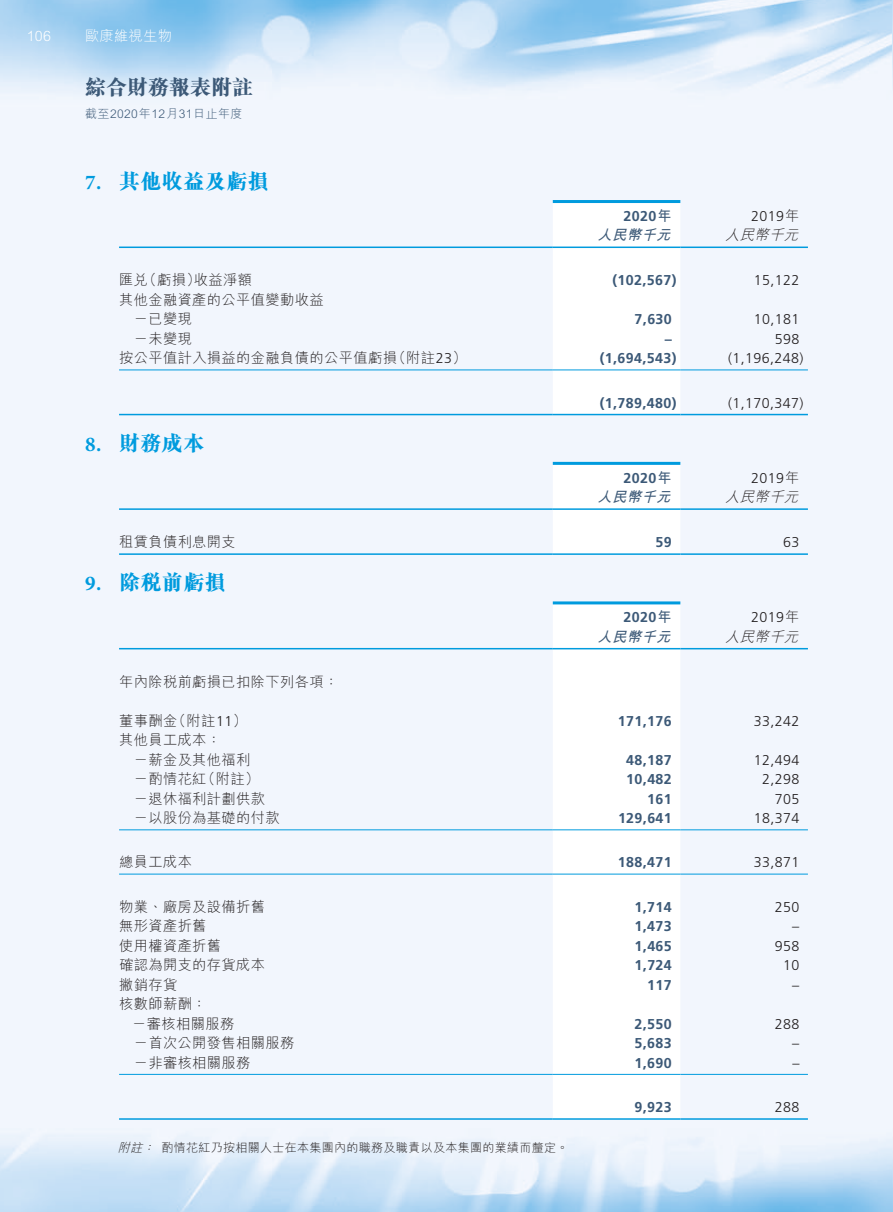
<style>
.page{position:relative;width:893px;height:1212px;background:#fff}
.page>*{position:absolute;margin:0;border:0;box-sizing:border-box;transform-origin:0 0}
.t1{font:800 21px "M Sung HK";letter-spacing:.02em;color:#009bde}
.t2{font:800 21px "M Sung HK";color:#3c5977}
.t3{font:300 14.25px/19.5px "M Hei HK";letter-spacing:.03em;color:#231f20}
.t4{font:700 14.25px "Frutiger LT Std";letter-spacing:.03em;color:#3c5977}
.t5{font:300 14.25px "Frutiger LT Std";letter-spacing:.03em;color:#231f20}
.t6{font:italic 700 14.25px "M Hei HK";color:#3c5977}
.t7{font:italic 300 14.25px "M Hei HK";color:#231f20}
.t8{font:300 14.25px "M Hei HK";letter-spacing:.02em;color:#fff}
.t9{font:300 12px "M Hei HK";letter-spacing:.03em;color:#231f20}
.t10{font:300 12px "M Hei HK";letter-spacing:.03em;color:#3c5977}
.s1{font-family:"Minion Pro";font-weight:700}
.s2{font-family:"M Hei HK"}
.s3{font-family:"Frutiger LT Std"}
.s4{font-style:italic}
</style>
<div class="page">
<img style="left:0;top:0;width:892px;height:1212px">
<hr style="left:892px;top:0;width:1px;height:1212px;background:#f2f6fd">
<svg style="left:553px;top:203px;width:127px;height:211px"></svg>
<hr style="left:553px;top:200px;width:127px;height:3px;background:#009bde">
<hr style="left:119px;top:247px;width:434px;height:1px;background:#009bde">
<hr style="left:553px;top:247px;width:127px;height:1px;background:#009bde">
<hr style="left:680px;top:247px;width:128px;height:1px;background:#009bde">
<hr style="left:119px;top:369px;width:434px;height:1px;background:#009bde">
<hr style="left:553px;top:369px;width:127px;height:1px;background:#009bde">
<hr style="left:680px;top:369px;width:128px;height:1px;background:#009bde">
<hr style="left:119px;top:414px;width:434px;height:1px;background:#009bde">
<hr style="left:553px;top:414px;width:127px;height:1px;background:#009bde">
<hr style="left:680px;top:414px;width:128px;height:1px;background:#009bde">
<svg style="left:553px;top:465px;width:127px;height:88px"></svg>
<hr style="left:553px;top:462px;width:127px;height:3px;background:#009bde">
<hr style="left:119px;top:508px;width:434px;height:2px;background:#009bde">
<hr style="left:553px;top:508px;width:127px;height:2px;background:#009bde">
<hr style="left:680px;top:508px;width:128px;height:2px;background:#009bde">
<hr style="left:119px;top:553px;width:434px;height:2px;background:#009bde">
<hr style="left:553px;top:553px;width:127px;height:2px;background:#009bde">
<hr style="left:680px;top:553px;width:128px;height:2px;background:#009bde">
<svg style="left:553px;top:604px;width:127px;height:514px"></svg>
<hr style="left:553px;top:601px;width:127px;height:3px;background:#009bde">
<hr style="left:119px;top:648px;width:434px;height:1px;background:#009bde">
<hr style="left:553px;top:648px;width:127px;height:1px;background:#009bde">
<hr style="left:680px;top:648px;width:128px;height:1px;background:#009bde">
<hr style="left:119px;top:829px;width:434px;height:1px;background:#009bde">
<hr style="left:553px;top:829px;width:127px;height:1px;background:#009bde">
<hr style="left:680px;top:829px;width:128px;height:1px;background:#009bde">
<hr style="left:119px;top:874px;width:434px;height:1px;background:#009bde">
<hr style="left:553px;top:874px;width:127px;height:1px;background:#009bde">
<hr style="left:680px;top:874px;width:128px;height:1px;background:#009bde">
<hr style="left:119px;top:1074px;width:434px;height:1px;background:#009bde">
<hr style="left:553px;top:1074px;width:127px;height:1px;background:#009bde">
<hr style="left:680px;top:1074px;width:128px;height:1px;background:#009bde">
<hr style="left:119px;top:1118px;width:434px;height:2px;background:#009bde">
<hr style="left:553px;top:1118px;width:127px;height:2px;background:#009bde">
<hr style="left:680px;top:1118px;width:128px;height:2px;background:#009bde">
<p class="t8" style="left:27px;top:28px;width:26px">106</p>
<p class="t8" style="left:85px;top:28px;width:88px">歐康維視生物</p>
<h1 class="t2" style="left:85px;top:73px;width:169px">綜合財務報表附註</h1>
<p class="t10" style="left:85px;top:107px;width:159px">截至2020年12月31日止年度</p>
<h1 class="t1" style="left:85px;top:166px;width:185px"><span class="s1">7.</span> 其他收益及虧損</h1>
<p class="t4" style="left:624px;top:207px;width:50px">2020<span class="s2">年</span></p>
<p class="t5" style="left:751px;top:208px;width:50px">2019<span class="s2">年</span></p>
<p class="t6" style="left:598px;top:225px;width:79px">人民幣千元</p>
<p class="t7" style="left:725px;top:228px;width:78px">人民幣千元</p>
<p class="t3" style="left:119px;top:270px;width:135px">匯兌（虧損）收益淨額</p>
<p class="t4" style="left:612px;top:272px;width:66px">(102,567)</p>
<p class="t5" style="left:754px;top:272px;width:47px">15,122</p>
<p class="t3" style="left:134px;top:289px;width:192px;text-indent:-15px">其他金融資產的公平值變動收益－已變現</p>
<p class="t4" style="left:635px;top:311px;width:39px">7,630</p>
<p class="t5" style="left:754px;top:311px;width:47px">10,181</p>
<p class="t3" style="left:134px;top:328px;width:60px">－未變現</p>
<p class="t4" style="left:665px;top:330px;width:9px">–</p>
<p class="t5" style="left:775px;top:331px;width:26px">598</p>
<p class="t3" style="left:119px;top:348px;width:349px">按公平值計入損益的金融負債的公平值虧損（附註<span class="s3">23</span>）</p>
<p class="t4" style="left:600px;top:350px;width:78px">(1,694,543)</p>
<p class="t5" style="left:728px;top:350px;width:77px">(1,196,248)</p>
<p class="t4" style="left:600px;top:394px;width:78px">(1,789,480)</p>
<p class="t5" style="left:728px;top:394px;width:77px">(1,170,347)</p>
<h1 class="t1" style="left:85px;top:428px;width:121px"><span class="s1">8.</span> 財務成本</h1>
<p class="t4" style="left:624px;top:469px;width:50px">2020<span class="s2">年</span></p>
<p class="t5" style="left:751px;top:470px;width:50px">2019<span class="s2">年</span></p>
<p class="t6" style="left:598px;top:486px;width:79px">人民幣千元</p>
<p class="t7" style="left:725px;top:489px;width:78px">人民幣千元</p>
<p class="t3" style="left:119px;top:532px;width:118px">租賃負債利息開支</p>
<p class="t4" style="left:656px;top:534px;width:18px">59</p>
<p class="t5" style="left:783px;top:534px;width:18px">63</p>
<h1 class="t1" style="left:85px;top:568px;width:142px"><span class="s1">9.</span> 除稅前虧損</h1>
<p class="t4" style="left:624px;top:609px;width:50px">2020<span class="s2">年</span></p>
<p class="t5" style="left:751px;top:609px;width:50px">2019<span class="s2">年</span></p>
<p class="t6" style="left:598px;top:626px;width:79px">人民幣千元</p>
<p class="t7" style="left:725px;top:629px;width:78px">人民幣千元</p>
<p class="t3" style="left:119px;top:671px;width:221px">年內除稅前虧損已扣除下列各項：</p>
<p class="t3" style="left:119px;top:710px;width:130px">董事酬金（附註<span class="s3">11</span>）</p>
<p class="t4" style="left:618px;top:712px;width:55px">171,176</p>
<p class="t5" style="left:754px;top:713px;width:47px">33,242</p>
<p class="t3" style="left:134px;top:730px;width:118px;text-indent:-15px">其他員工成本：<br>－薪金及其他福利</p>
<p class="t4" style="left:626px;top:751px;width:47px">48,187</p>
<p class="t5" style="left:754px;top:752px;width:47px">12,494</p>
<p class="t3" style="left:134px;top:769px;width:127px">－酌情花紅（附註）</p>
<p class="t4" style="left:626px;top:771px;width:47px">10,482</p>
<p class="t5" style="left:762px;top:771px;width:39px">2,298</p>
<p class="t3" style="left:134px;top:788px;width:133px">－退休福利計劃供款</p>
<p class="t4" style="left:647px;top:790px;width:26px">161</p>
<p class="t5" style="left:775px;top:791px;width:26px">705</p>
<p class="t3" style="left:134px;top:808px;width:148px">－以股份為基礎的付款</p>
<p class="t4" style="left:618px;top:810px;width:55px">129,641</p>
<p class="t5" style="left:754px;top:810px;width:47px">18,374</p>
<p class="t3" style="left:119px;top:852px;width:74px">總員工成本</p>
<p class="t4" style="left:618px;top:854px;width:55px">188,471</p>
<p class="t5" style="left:754px;top:854px;width:47px">33,871</p>
<p class="t3" style="left:119px;top:896px;width:148px">物業、廠房及設備折舊</p>
<p class="t4" style="left:635px;top:898px;width:39px">1,714</p>
<p class="t5" style="left:775px;top:899px;width:26px">250</p>
<p class="t3" style="left:119px;top:916px;width:89px">無形資產折舊</p>
<p class="t4" style="left:635px;top:918px;width:39px">1,473</p>
<p class="t5" style="left:792px;top:918px;width:9px">–</p>
<p class="t3" style="left:119px;top:935px;width:104px">使用權資產折舊</p>
<p class="t4" style="left:635px;top:937px;width:39px">1,465</p>
<p class="t5" style="left:775px;top:938px;width:26px">958</p>
<p class="t3" style="left:119px;top:955px;width:148px">確認為開支的存貨成本</p>
<p class="t4" style="left:635px;top:957px;width:39px">1,724</p>
<p class="t5" style="left:783px;top:957px;width:18px">10</p>
<p class="t3" style="left:119px;top:974px;width:60px">撇銷存貨</p>
<p class="t4" style="left:647px;top:976px;width:26px">117</p>
<p class="t5" style="left:792px;top:977px;width:9px">–</p>
<p class="t3" style="left:132px;top:994px;width:104px;text-indent:-13px">核數師薪酬：<br>－審核相關服務</p>
<p class="t4" style="left:635px;top:1015px;width:39px">2,550</p>
<p class="t5" style="left:775px;top:1016px;width:26px">288</p>
<p class="t3" style="left:134px;top:1033px;width:162px">－首次公開發售相關服務</p>
<p class="t4" style="left:635px;top:1035px;width:39px">5,683</p>
<p class="t5" style="left:792px;top:1035px;width:9px">–</p>
<p class="t3" style="left:134px;top:1052px;width:118px">－非審核相關服務</p>
<p class="t4" style="left:635px;top:1054px;width:39px">1,690</p>
<p class="t5" style="left:792px;top:1055px;width:9px">–</p>
<p class="t4" style="left:635px;top:1098px;width:39px">9,923</p>
<p class="t5" style="left:775px;top:1099px;width:26px">288</p>
<p class="t9" style="left:118px;top:1141px;width:452px"><span class="s4">附註：</span>酌情花紅乃按相關人士在本集團內的職務及職責以及本集團的業績而釐定。</p>
</div>
